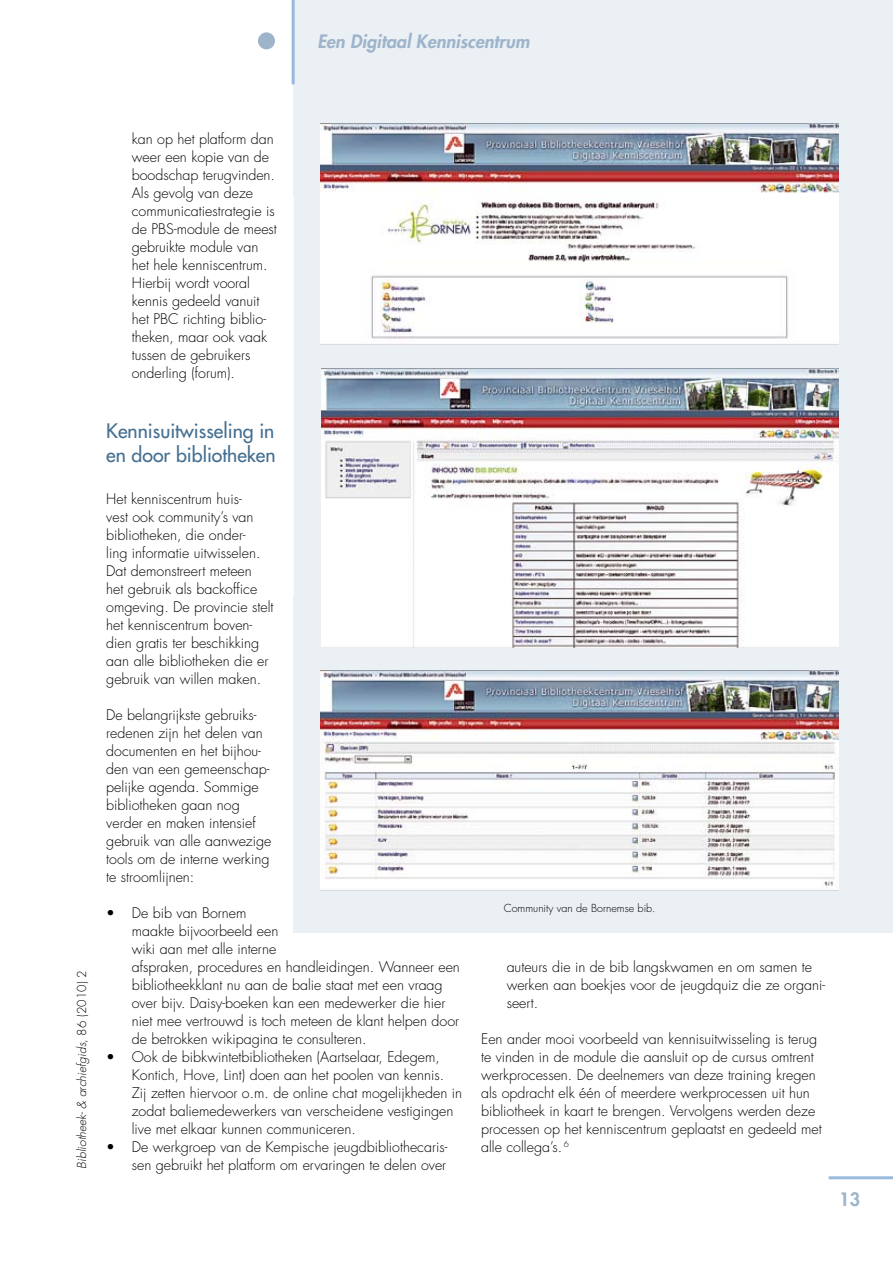
<style>
.page{position:relative;width:893px;height:1263px;background:#fff}
.page>*{position:absolute;margin:0;border:0;box-sizing:border-box;transform-origin:0 0}
.t1{font:19.5px/24px "Futura";color:#446f91}
.t2{font:italic 800 18px "Futura";color:#9eb4ca}
.t3{font:800 18px "Futura";color:#9eb4ca}
.t4{font:300 14.25px/18px "Futura";color:#000}
.t5{font:italic 300 12px "Futura";color:#000}
.t6{font:300 10.8px "Futura";color:#000}
.s1{font-style:normal}
</style>
<div class="page">
<div style="left:294px;top:0;width:599px;height:932px;background:#ebf0f5"></div>
<hr style="left:829px;top:1176px;width:64px;height:3px;background:#97bade">
<img style="left:321px;top:123px;width:518px;height:222px">
<img style="left:322px;top:368px;width:517px;height:279px">
<img style="left:321px;top:671px;width:518px;height:219px">
<hr style="left:292px;top:0;width:3px;height:84px;background:#97bade">
<div style="left:258px;top:32px;width:17px;height:17px;background:#9eb4ca;border-radius:50%"></div>
<p class="t2" style="left:317px;top:30px;width:214px">Een Digitaal Kenniscentrum</p>
<p class="t5" style="left:74px;top:1168px;width:200px;rotate:-90deg">Bibliotheek- &amp; archiefgids<span class="s1">, 86 (2010) 2</span></p>
<p class="t4" style="left:132px;top:130px;width:147px">kan op het platform dan weer een kopie van de boodschap terugvinden.<br>Als gevolg van deze communicatiestrategie is de PBS-module de meest gebruikte module van het hele kenniscentrum.<br>Hierbij wordt vooral kennis gedeeld vanuit het PBC richting biblio&shy;theken, maar ook vaak tussen de gebruikers onderling (forum).</p>
<h1 class="t1" style="left:106px;top:419px;width:171px">Kennisuitwisseling in en door bibliotheken</h1>
<p class="t4" style="left:106px;top:490px;width:169px">Het kenniscentrum huis-<br>vest ook community’s van bibliotheken, die onder-<br>ling informatie uitwisselen.<br>Dat demonstreert meteen<br>het gebruik als backoffice omgeving. De provincie stelt het kenniscentrum boven&shy;dien gratis ter beschikking aan alle bibliotheken die er gebruik van willen maken.</p>
<p class="t4" style="left:106px;top:706px;width:167px">De belangrijkste gebruiks&shy;redenen zijn het delen van documenten en het bijhou&shy;den van een gemeenschap&shy;pelijke agenda. Sommige bibliotheken gaan nog verder en maken intensief gebruik van alle aanwezige tools om de interne werking te stroomlijnen:</p>
<p class="t4" style="left:132px;top:904px;width:330px;text-indent:-26px">• De bib van Bornem<br>maakte bijvoorbeeld een<br>wiki aan met alle interne<br>afspraken, procedures en handleidingen. Wanneer een bibliotheekklant nu aan de balie staat met een vraag over bijv. Daisy-boeken kan een medewerker die hier niet mee vertrouwd is toch meteen de klant helpen door de betrokken wikipagina te consulteren.</p>
<p class="t4" style="left:132px;top:1048px;width:332px;text-indent:-26px">• Ook de bibkwintetbibliotheken (Aartselaar, Edegem, Kontich, Hove, Lint) doen aan het poolen van kennis.<br>Zij zetten hiervoor o.m. de online chat mogelijkheden in zodat baliemedewerkers van verscheidene vestigingen live met elkaar kunnen communiceren.</p>
<p class="t4" style="left:106px;top:1138px;width:343px;text-align:right">• De werkgroep van de Kempische jeugdbibliothecaris&shy;sen gebruikt het platform om ervaringen te delen over</p>
<p class="t6" style="left:504px;top:901px;width:153px">Community van de Bornemse bib.</p>
<p class="t4" style="left:507px;top:958px;width:320px">auteurs die in de bib langskwamen en om samen te werken aan boekjes voor de jeugdquiz die ze organi&shy;seert.</p>
<p class="t4" style="left:481px;top:1030px;width:342px">Een ander mooi voorbeeld van kennisuitwisseling is terug te vinden in de module die aansluit op de cursus omtrent werkprocessen. De deelnemers van deze training kregen als opdracht elk één of meerdere werkprocessen uit hun bibliotheek in kaart te brengen. Vervolgens werden deze processen op het kenniscentrum geplaatst en gedeeld met alle collega’s. <sup>6</sup></p>
<p class="t3" style="left:839px;top:1188px;width:22px">13</p>
</div>
